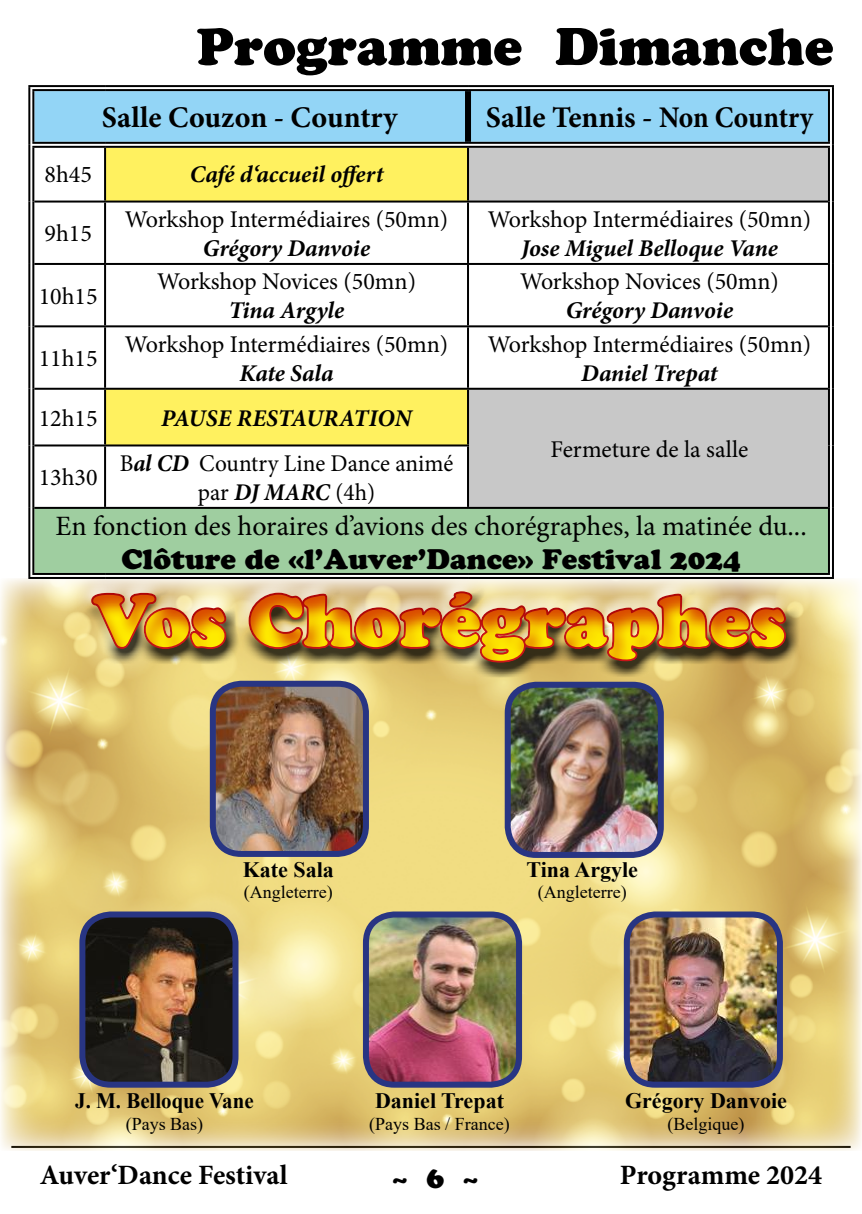
<style>
.page{position:relative;width:862px;height:1214px;background:#fff}
.page>*{position:absolute;margin:0;border:0;box-sizing:border-box;transform-origin:0 0}
.t1{font:72px "Cooper Black Std";color:#ffed00}
.t2{font:52px "Cooper Black Std";color:#000}
.t3{font:700 30px "Minion Pro";color:#000}
.t4{font:28px "Minion Pro";letter-spacing:-.005em;color:#000}
.t5{font:28px "Cooper Black Std";color:#000}
.t6{font:700 28px "Minion Pro";color:#000}
.t7{font:24px/28.8px "Minion Pro";color:#000;text-align:center}
.t8{font:italic 700 24px "Minion Pro";letter-spacing:-.005em;color:#000}
.t9{font:700 22px "Times New Roman";color:#000}
.t10{font:700 22px "Times New Roman";color:#000;scale:.95 1}
.t11{font:18px "Times New Roman";color:#000}
.s1{font-weight:700;font-style:italic}
</style>
<div class="page">
<img style="left:0;top:694px;width:862px;height:456px">
<div style="left:34px;top:91px;width:794px;height:51px;background:#93d5f6"></div>
<svg style="left:106px;top:148px;width:361px;height:296px"></svg>
<svg style="left:469px;top:148px;width:359px;height:359px"></svg>
<div style="left:31px;top:508px;width:800px;height:68px;background:#9fcea0"></div>
<svg style="left:30px;top:148px;width:1px;height:53px"></svg>
<svg style="left:30px;top:201px;width:1px;height:63px"></svg>
<svg style="left:30px;top:264px;width:1px;height:62px"></svg>
<svg style="left:30px;top:326px;width:1px;height:63px"></svg>
<svg style="left:30px;top:389px;width:1px;height:56px"></svg>
<svg style="left:30px;top:445px;width:1px;height:63px"></svg>
<svg style="left:30px;top:508px;width:2px;height:38px"></svg>
<div style="left:828px;top:508px;width:6px;height:65px;background:#fff"></div>
<svg style="left:30px;top:87px;width:75px;height:4px"></svg>
<svg style="left:30px;top:91px;width:2px;height:51px"></svg>
<div style="left:105px;top:85px;width:363px;height:6px;background:#f3f3f3"></div>
<svg style="left:468px;top:87px;width:364px;height:1px"></svg>
<svg style="left:30px;top:142px;width:75px;height:6px"></svg>
<svg style="left:105px;top:145px;width:363px;height:1px"></svg>
<svg style="left:468px;top:145px;width:362px;height:1px"></svg>
<hr style="left:104px;top:148px;width:2px;height:52px;background:#000">
<hr style="left:467px;top:148px;width:2px;height:52px;background:#000">
<hr style="left:34px;top:200px;width:71px;height:2px;background:#000">
<hr style="left:105px;top:200px;width:363px;height:2px;background:#000">
<hr style="left:104px;top:202px;width:2px;height:61px;background:#000">
<hr style="left:468px;top:200px;width:360px;height:2px;background:#000">
<hr style="left:467px;top:202px;width:2px;height:61px;background:#000">
<hr style="left:34px;top:263px;width:71px;height:2px;background:#000">
<hr style="left:105px;top:263px;width:363px;height:2px;background:#000">
<hr style="left:104px;top:265px;width:2px;height:60px;background:#000">
<hr style="left:468px;top:263px;width:360px;height:2px;background:#000">
<hr style="left:467px;top:265px;width:2px;height:60px;background:#000">
<hr style="left:34px;top:325px;width:71px;height:2px;background:#000">
<hr style="left:105px;top:325px;width:363px;height:2px;background:#000">
<hr style="left:104px;top:327px;width:2px;height:61px;background:#000">
<hr style="left:468px;top:325px;width:360px;height:2px;background:#000">
<hr style="left:467px;top:327px;width:2px;height:61px;background:#000">
<hr style="left:34px;top:388px;width:71px;height:2px;background:#000">
<hr style="left:105px;top:388px;width:363px;height:2px;background:#000">
<hr style="left:104px;top:390px;width:2px;height:54px;background:#000">
<hr style="left:468px;top:388px;width:360px;height:2px;background:#000">
<hr style="left:467px;top:390px;width:2px;height:54px;background:#000">
<hr style="left:34px;top:444px;width:71px;height:2px;background:#000">
<hr style="left:105px;top:444px;width:364px;height:2px;background:#000">
<hr style="left:104px;top:446px;width:2px;height:61px;background:#000">
<hr style="left:467px;top:446px;width:2px;height:61px;background:#000">
<div style="left:465px;top:91px;width:6px;height:51px;background:#000"></div>
<hr style="left:828px;top:201px;width:2px;height:63px;background:#000">
<hr style="left:832px;top:201px;width:2px;height:63px;background:#000">
<hr style="left:828px;top:264px;width:2px;height:62px;background:#000">
<hr style="left:832px;top:264px;width:2px;height:62px;background:#000">
<hr style="left:828px;top:326px;width:2px;height:63px;background:#000">
<hr style="left:832px;top:326px;width:2px;height:63px;background:#000">
<hr style="left:34px;top:507px;width:71px;height:2px;background:#000">
<hr style="left:105px;top:507px;width:363px;height:2px;background:#000">
<hr style="left:468px;top:507px;width:360px;height:2px;background:#000">
<hr style="left:28px;top:145px;width:2px;height:56px;background:#000">
<hr style="left:32px;top:148px;width:2px;height:53px;background:#000">
<hr style="left:828px;top:148px;width:2px;height:53px;background:#000">
<hr style="left:832px;top:145px;width:2px;height:56px;background:#000">
<hr style="left:28px;top:201px;width:2px;height:63px;background:#000">
<hr style="left:32px;top:201px;width:2px;height:63px;background:#000">
<hr style="left:28px;top:264px;width:2px;height:62px;background:#000">
<hr style="left:32px;top:264px;width:2px;height:62px;background:#000">
<hr style="left:28px;top:326px;width:2px;height:63px;background:#000">
<hr style="left:32px;top:326px;width:2px;height:63px;background:#000">
<hr style="left:28px;top:389px;width:2px;height:56px;background:#000">
<hr style="left:32px;top:389px;width:2px;height:56px;background:#000">
<hr style="left:828px;top:389px;width:2px;height:56px;background:#000">
<hr style="left:832px;top:389px;width:2px;height:56px;background:#000">
<hr style="left:28px;top:445px;width:2px;height:63px;background:#000">
<hr style="left:32px;top:445px;width:2px;height:63px;background:#000">
<hr style="left:828px;top:445px;width:2px;height:63px;background:#000">
<hr style="left:832px;top:445px;width:2px;height:63px;background:#000">
<hr style="left:28px;top:508px;width:2px;height:69px;background:#000">
<hr style="left:32px;top:508px;width:2px;height:65px;background:#000">
<hr style="left:828px;top:508px;width:2px;height:65px;background:#000">
<hr style="left:832px;top:508px;width:2px;height:69px;background:#000">
<hr style="left:28px;top:85px;width:77px;height:2px;background:#000">
<hr style="left:32px;top:89px;width:73px;height:2px;background:#000">
<hr style="left:28px;top:87px;width:2px;height:58px;background:#000">
<hr style="left:32px;top:91px;width:2px;height:51px;background:#000">
<hr style="left:105px;top:85px;width:363px;height:2px;background:#000">
<hr style="left:105px;top:89px;width:363px;height:2px;background:#000">
<hr style="left:468px;top:85px;width:366px;height:2px;background:#000">
<hr style="left:468px;top:89px;width:362px;height:2px;background:#000">
<hr style="left:828px;top:91px;width:2px;height:51px;background:#000">
<hr style="left:832px;top:87px;width:2px;height:58px;background:#000">
<hr style="left:32px;top:142px;width:73px;height:2px;background:#000">
<hr style="left:32px;top:146px;width:73px;height:2px;background:#000">
<hr style="left:105px;top:142px;width:363px;height:2px;background:#000">
<hr style="left:105px;top:146px;width:363px;height:2px;background:#000">
<hr style="left:468px;top:142px;width:362px;height:2px;background:#000">
<hr style="left:468px;top:146px;width:362px;height:2px;background:#000">
<div style="left:0;top:546px;width:862px;height:148px;background:#cd171a;opacity:.75"></div>
<img style="left:627px;top:914px;width:153px;height:170px">
<div style="left:624px;top:911px;width:159px;height:176px;border:6px solid #283583;border-radius:28px"></div>
<img style="left:213px;top:683px;width:153px;height:170px">
<div style="left:210px;top:680px;width:159px;height:176px;border:6px solid #283583;border-radius:28px"></div>
<img style="left:508px;top:684px;width:153px;height:170px">
<div style="left:505px;top:681px;width:159px;height:176px;border:6px solid #283583;border-radius:28px"></div>
<img style="left:366px;top:914px;width:153px;height:170px">
<div style="left:363px;top:911px;width:159px;height:176px;border:6px solid #283583;border-radius:28px"></div>
<img style="left:82px;top:914px;width:153px;height:170px">
<div style="left:79px;top:911px;width:159px;height:176px;border:6px solid #283583;border-radius:28px"></div>
<h2 class="t2" style="left:196px;top:15px;width:639px">Programme Dimanche</h2>
<p class="t3" style="left:102px;top:97px;width:297px">Salle Couzon - Country</p>
<p class="t3" style="left:486px;top:97px;width:328px">Salle Tennis - Non Country</p>
<p class="t7" style="left:45px;top:160px;width:49px">8h45</p>
<p class="t8" style="left:190px;top:157px;width:195px">Café d‘accueil offert</p>
<p class="t7" style="left:45px;top:219px;width:49px">9h15</p>
<p class="t7" style="left:125px;top:205px;width:325px">Workshop Intermédiaires (50mn)</p>
<p class="t8" style="left:203px;top:231px;width:169px">Grégory Danvoie</p>
<p class="t7" style="left:39px;top:282px;width:60px">10h15</p>
<p class="t7" style="left:39px;top:344px;width:60px">11h15</p>
<p class="t7" style="left:157px;top:267px;width:260px">Workshop Novices (50mn)</p>
<p class="t8" style="left:229px;top:293px;width:117px">Tina Argyle</p>
<p class="t7" style="left:125px;top:330px;width:325px">Workshop Intermédiaires (50mn)</p>
<p class="t8" style="left:239px;top:356px;width:96px">Kate Sala</p>
<p class="t7" style="left:39px;top:404px;width:60px">12h15</p>
<p class="t8" style="left:161px;top:401px;width:252px">PAUSE RESTAURATION</p>
<p class="t7" style="left:488px;top:205px;width:325px">Workshop Intermédiaires (50mn)</p>
<p class="t8" style="left:521px;top:231px;width:258px">Jose Miguel Belloque Vane</p>
<p class="t7" style="left:520px;top:267px;width:260px">Workshop Novices (50mn)</p>
<p class="t8" style="left:566px;top:293px;width:169px">Grégory Danvoie</p>
<p class="t7" style="left:488px;top:330px;width:325px">Workshop Intermédiaires (50mn)</p>
<p class="t8" style="left:581px;top:356px;width:138px">Daniel Trepat</p>
<p class="t7" style="left:550px;top:435px;width:199px">Fermeture de la salle</p>
<p class="t7" style="left:120px;top:449px;width:335px">B<span class="s1">al CD</span> Country Line Dance animé par <span class="s1">DJ MARC</span> (4h)</p>
<p class="t4" style="left:56px;top:507px;width:752px">En fonction des horaires d’avions des chorégraphes, la matinée du...</p>
<p class="t5" style="left:121px;top:542px;width:621px">Clôture de «l’Auver’Dance» Festival 2024</p>
<h1 class="t1" style="left:93px;top:577px;width:694px">Vos Chorégraphes</h1>
<p class="t7" style="left:39px;top:463px;width:60px">13h30</p>
<p class="t9" style="left:243px;top:853px;width:93px">Kate Sala</p>
<p class="t11" style="left:244px;top:879px;width:90px">(Angleterre)</p>
<p class="t9" style="left:526px;top:853px;width:113px">Tina Argyle</p>
<p class="t11" style="left:538px;top:879px;width:90px">(Angleterre)</p>
<p class="t10" style="left:75px;top:1084px;width:189px">J. M. Belloque Vane</p>
<p class="t11" style="left:126px;top:1110px;width:79px">(Pays Bas)</p>
<p class="t9" style="left:375px;top:1084px;width:130px">Daniel Trepat</p>
<p class="t11" style="left:369px;top:1110px;width:142px">(Pays Bas / France)</p>
<p class="t9" style="left:625px;top:1084px;width:163px">Grégory Danvoie</p>
<p class="t11" style="left:667px;top:1110px;width:78px">(Belgique)</p>
<p class="t6" style="left:40px;top:1155px;width:249px">Auver‘Dance Festival</p>
<p class="t5" style="left:391px;top:1161px;width:90px">~ 6 ~</p>
<p class="t6" style="left:620px;top:1155px;width:204px">Programme 2024</p>
</div>
